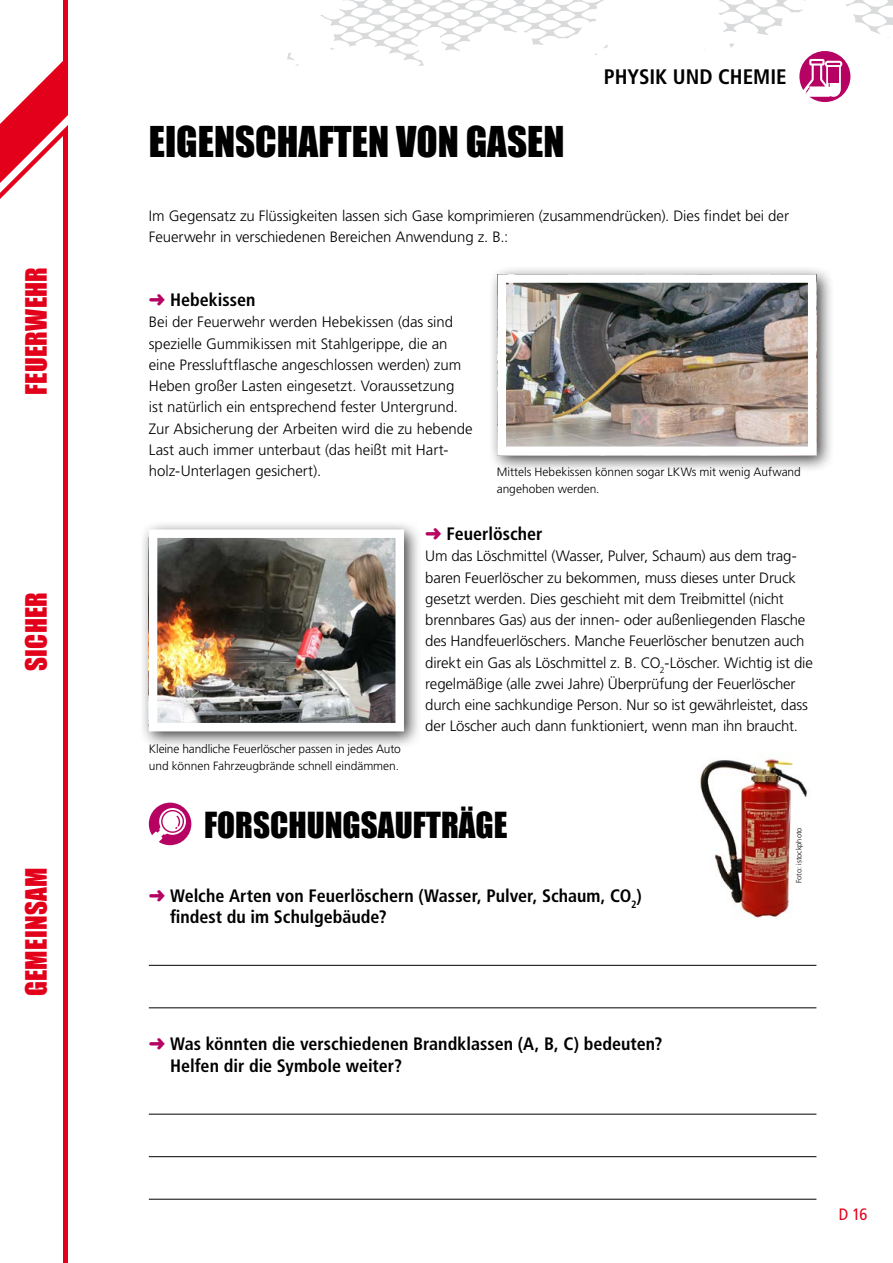
<style>
.page{position:relative;width:893px;height:1263px;background:#fff}
.page>*{position:absolute;margin:0;border:0;box-sizing:border-box;transform-origin:0 0}
.t1{font:39px "Impact";color:#000}
.t2{font:33px "Impact";color:#000}
.t3{font:27px "Impact";letter-spacing:.01em;color:#e2001a}
.t4{font:700 condensed 21px "Frutiger LT Std";color:#000}
.t5{font:700 condensed 18px/21.3px "Frutiger LT Std";color:#000}
.t6{font:condensed 16.5px "Frutiger LT Std";color:#e2001a}
.t7{font:300 15px/21.3px "Frutiger LT Std";letter-spacing:-.005em;color:#000}
.t8{font:300 12px/17px "Frutiger LT Std";letter-spacing:-.005em;color:#000}
.t9{font:300 7.5px "Frutiger LT Std";color:#000}
.s1{color:#b60363}
</style>
<div class="page">
<hr style="left:64px;top:0;width:4px;height:98px;background:#e2001a">
<hr style="left:64px;top:130px;width:4px;height:1133px;background:#e2001a">
<svg style="left:0;top:56px;width:68px;height:211px"></svg>
<svg style="left:287px;top:0;width:321px;height:66px"></svg>
<svg style="left:704px;top:0;width:189px;height:102px"></svg>
<svg style="left:149px;top:803px;width:42px;height:42px"></svg>
<hr style="left:149px;top:965px;width:667px;height:1px;background:#000">
<hr style="left:149px;top:1007px;width:667px;height:1px;background:#000">
<hr style="left:149px;top:1114px;width:667px;height:1px;background:#000">
<hr style="left:149px;top:1156px;width:667px;height:1px;background:#000">
<hr style="left:149px;top:1199px;width:667px;height:1px;background:#000">
<div style="left:488px;top:265px;width:347px;height:208px;background:#000;opacity:.75"></div>
<img style="left:507px;top:284px;width:299px;height:161px">
<div style="left:497px;top:274px;width:319px;height:181px;border:9px solid #fff"></div>
<div style="left:140px;top:520px;width:282px;height:230px;background:#000;opacity:.75"></div>
<img style="left:159px;top:539px;width:235px;height:182px">
<div style="left:149px;top:529px;width:255px;height:202px;border:9px solid #fff"></div>
<img style="left:700px;top:752px;width:108px;height:166px">
<h3 class="t3" style="left:15px;top:395px;width:129px;rotate:-90deg">FEUERWEHR</h3>
<h3 class="t3" style="left:15px;top:671px;width:81px;rotate:-90deg">SICHER</h3>
<h3 class="t3" style="left:15px;top:996px;width:130px;rotate:-90deg">GEMEINSAM</h3>
<h1 class="t1" style="left:149px;top:112px;width:417px">EIGENSCHAFTEN VON GASEN</h1>
<h3 class="t4" style="left:604px;top:64px;width:184px">PHYSIK UND CHEMIE</h3>
<p class="t7" style="left:149px;top:205px;width:642px">Im Gegensatz zu Flüssigkeiten lassen sich Gase komprimieren (zusammendrücken). Dies findet bei der<br>Feuerwehr in verschiedenen Bereichen Anwendung z. B.:</p>
<p class="t5" style="left:149px;top:289px;width:108px"><span class="s1">➜</span> Hebekissen</p>
<p class="t7" style="left:149px;top:312px;width:325px">Bei der Feuerwehr werden Hebekissen (das sind spezielle Gummikissen mit Stahlgerippe, die an eine Pressluftflasche angeschlossen werden) zum Heben großer Lasten eingesetzt. Voraussetzung<br>ist natürlich ein entsprechend fester Untergrund.<br>Zur Absicherung der Arbeiten wird die zu hebende Last auch immer unterbaut (das heißt mit Hart&shy;holz-Unterlagen gesichert).</p>
<p class="t8" style="left:497px;top:464px;width:306px">Mittels Hebekissen können sogar LKWs mit wenig Aufwand angehoben werden.</p>
<p class="t8" style="left:149px;top:740px;width:253px">Kleine handliche Feuerlöscher passen in jedes Auto und können Fahrzeugbrände schnell eindämmen.</p>
<p class="t5" style="left:425px;top:523px;width:119px"><span class="s1">➜</span> Feuerlöscher</p>
<p class="t7" style="left:425px;top:546px;width:389px">Um das Löschmittel (Wasser, Pulver, Schaum) aus dem trag&shy;baren Feuerlöscher zu bekommen, muss dieses unter Druck gesetzt werden. Dies geschieht mit dem Treibmittel (nicht brennbares Gas) aus der innen- oder außenliegenden Flasche des Handfeuerlöschers. Manche Feuerlöscher benutzen auch direkt ein Gas als Löschmittel z. B. CO<sub>2</sub>-Löscher. Wichtig ist die regelmäßige (alle zwei Jahre) Überprüfung der Feuerlöscher durch eine sachkundige Person. Nur so ist gewährleistet, dass der Löscher auch dann funktioniert, wenn man ihn braucht.</p>
<h2 class="t2" style="left:204px;top:799px;width:305px">FORSCHUNGSAUFTRÄGE</h2>
<p class="t5" style="left:170px;top:885px;width:473px;text-indent:-21px"><span class="s1">➜</span> Welche Arten von Feuerlöschern (Wasser, Pulver, Schaum, CO<sub>2</sub>) findest du im Schulgebäude?</p>
<p class="t5" style="left:170px;top:1033px;width:494px;text-indent:-21px"><span class="s1">➜</span> Was könnten die verschiedenen Brandklassen (A, B, C) bedeuten?<br>Helfen dir die Symbole weiter?</p>
<p class="t9" style="left:795px;top:883px;width:57px;rotate:-90deg">Foto: istockphoto</p>
<p class="t6" style="left:839px;top:1205px;width:30px">D 16</p>
</div>
